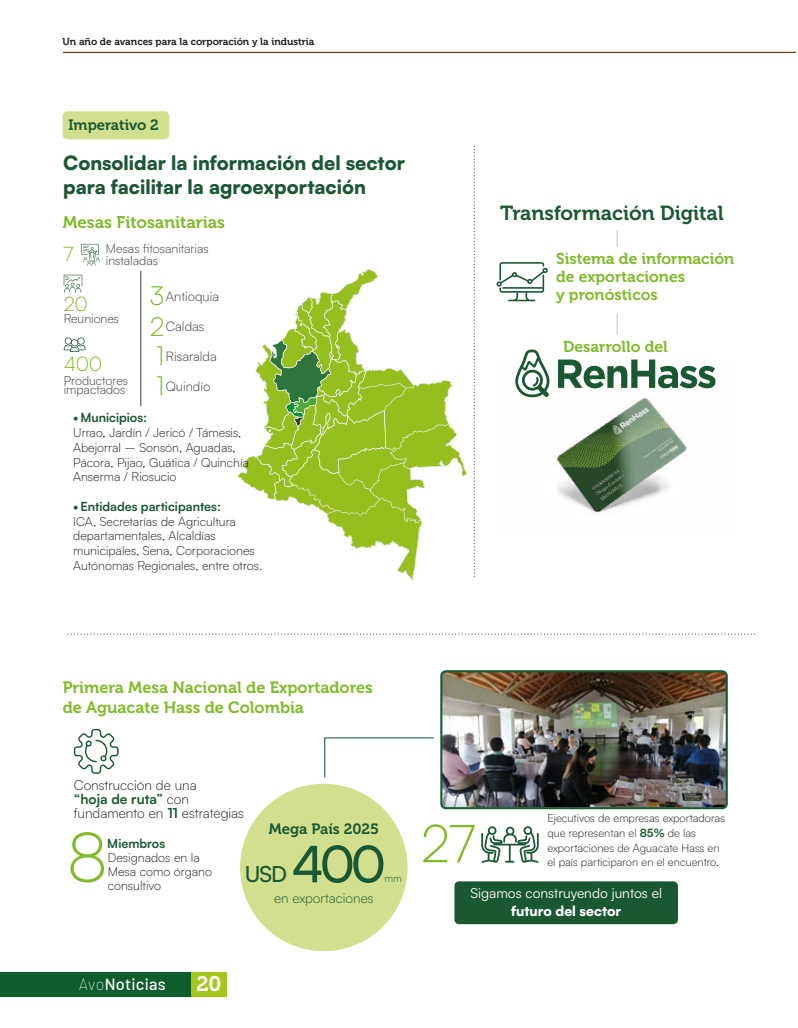
<style>
.page{position:relative;width:798px;height:1028px;background:#fff}
.page>*{position:absolute;margin:0;border:0;box-sizing:border-box;transform-origin:0 0}
.t1{font:300 68.75px "Satoshi";color:#7fba27}
.t2{font:300 52.5px "Satoshi";color:#7fba27}
.t3{font:500 50.5px "Satoshi";color:#1a5733}
.t4{font:300 26.38px/29.6px "Satoshi";color:#7fba27}
.t5{font:500 22.12px "Satoshi";color:#1a5733}
.t6{font:21px "Museo 700";color:#fff}
.t7{font:20.25px "Museo 700";color:#1a5733}
.t8{font:300 20px "Satoshi";color:#7fba27}
.t9{font:900 19.62px/24px "Satoshi";color:#1a5733}
.t10{font:16.88px "Museo 700";color:#7fba27}
.t11{font:16.25px/19.4px "Museo 700";color:#7fba27}
.t12{font:500 16.25px "Barlow";letter-spacing:.02em;color:#fff}
.t13{font:15.62px/17.6px "Museo 700";color:#7fba27}
.t14{font:14.88px "Museo 700";color:#1a5733}
.t15{font:300 13.75px/13.6px "Satoshi";color:#1d1d1b}
.t16{font:13.75px "Satoshi";color:#fff}
.t17{font:900 13.75px "Satoshi";color:#fff}
.t18{font:300 13.62px "Satoshi";color:#1a5733}
.t19{font:300 13.12px "Satoshi";color:#3b3a3a}
.t20{font:300 12.5px/14.8px "Satoshi";color:#1d1d1b}
.t21{font:300 12.5px/9.4px "Satoshi";color:#3b3a3a}
.t22{font:700 12.5px "Satoshi";color:#1a5733}
.t23{font:300 11.25px/14.8px "Satoshi";color:#1d1d1b}
.t24{font:300 10.5px "Satoshi";color:#1a5733}
.t25{font:10px "Museo 700";color:#1d1d1b}
.s1{font-size:26.38px;color:#7fba27}
.s2{font-weight:700;color:#1a5733}
.s3{font-weight:100}
</style>
<div class="page">
<hr style="left:63px;top:52px;width:732px;height:1px;background:#853b1b">
<div style="left:63px;top:111px;width:106px;height:28px;background:#d1df8f;border-radius:5px"></div>
<img style="left:529px;top:378px;width:187px;height:135px">
<svg style="left:558px;top:359px;width:157px;height:29px"></svg>
<svg style="left:515px;top:349px;width:34px;height:48px"></svg>
<svg style="left:74px;top:729px;width:45px;height:44px"></svg>
<svg style="left:237px;top:269px;width:229px;height:312px"></svg>
<div style="left:454px;top:881px;width:223px;height:43px;background:#1a5733;border-radius:5px"></div>
<img style="left:443px;top:673px;width:281px;height:133px">
<div style="left:440px;top:670px;width:287px;height:139px;border:2px solid #1a5733;border-radius:5px"></div>
<div style="left:240px;top:783px;width:167px;height:168px;background:#d1df8f;border-radius:50%"></div>
<svg style="left:324px;top:737px;width:110px;height:41px"></svg>
<svg style="left:64px;top:275px;width:18px;height:18px"></svg>
<hr style="left:140px;top:271px;width:1px;height:135px;background:#3b3a3a">
<svg style="left:496px;top:262px;width:51px;height:39px"></svg>
<svg style="left:616px;top:230px;width:1px;height:17px"></svg>
<svg style="left:616px;top:314px;width:1px;height:20px"></svg>
<svg style="left:64px;top:337px;width:22px;height:15px"></svg>
<svg style="left:473px;top:146px;width:1px;height:431px"></svg>
<svg style="left:81px;top:244px;width:19px;height:22px"></svg>
<svg style="left:68px;top:633px;width:687px;height:1px"></svg>
<svg style="left:481px;top:826px;width:57px;height:36px"></svg>
<div style="left:0;top:972px;width:191px;height:24px;background:#0f5c2c"></div>
<div style="left:191px;top:972px;width:35px;height:24px;background:#a2c61e"></div>
<p class="t25" style="left:62px;top:36px;width:253px">Un año de avances para la corporación y la industria</p>
<p class="t14" style="left:68px;top:117px;width:92px">Imperativo 2</p>
<h3 class="t9" style="left:63px;top:150px;width:343px">Consolidar la información del sector para facilitar la agroexportación</h3>
<h3 class="t10" style="left:63px;top:213px;width:164px">Mesas Fitosanitarias</h3>
<h3 class="t8" style="left:63px;top:241px;width:11px">7</h3>
<p class="t21" style="left:106px;top:243px;width:104px;line-height:11px">Mesas fitosanitarias instaladas</p>
<h3 class="t8" style="left:64px;top:291px;width:26px">20</h3>
<p class="t21" style="left:64px;top:313px;width:57px">Reuniones</p>
<h3 class="t8" style="left:64px;top:350px;width:40px">400</h3>
<p class="t21" style="left:64px;top:375px;width:66px">Productores impactados</p>
<h3 class="t4" style="left:149px;top:280px;width:16px">3</h3>
<p class="t19" style="left:150px;top:318px;width:56px"><span class="s1">2</span>Caldas</p>
<h3 class="t4" style="left:156px;top:340px;width:10px">1<br>1</h3>
<p class="t19" style="left:166px;top:288px;width:55px">Antioquia</p>
<p class="t19" style="left:166px;top:348px;width:52px">Risaralda</p>
<p class="t19" style="left:166px;top:377px;width:46px">Quindío</p>
<p class="t22" style="left:73px;top:408px;width:75px">• Municipios:</p>
<p class="t20" style="left:73px;top:425px;width:177px">Urrao, Jardín / Jericó / Támesis,<br>Abejorral – Sonsón, Aguadas,<br>Pácora, Pijao, Guática / Quinchía<br>Anserma / Riosucio</p>
<p class="t22" style="left:73px;top:497px;width:149px">• Entidades participantes:</p>
<p class="t20" style="left:73px;top:513px;width:190px">ICA, Secretarías de Agricultura departamentales, Alcaldías municipales, Sena, Corporaciones Autónomas Regionales, entre otros.</p>
<h3 class="t7" style="left:500px;top:202px;width:225px">Transformación Digital</h3>
<p class="t13" style="left:556px;top:250px;width:179px">Sistema de información de exportaciones<br>y pronósticos</p>
<p class="t13" style="left:563px;top:338px;width:106px">Desarrollo del</p>
<h3 class="t11" style="left:63px;top:678px;width:311px">Primera Mesa Nacional de Exportadores de Aguacate Hass de Colombia</h3>
<p class="t15" style="left:74px;top:778px;width:172px">Construcción de una<br><span class="s2">“hoja de ruta”</span> con fundamento en <span class="s2">11</span> estrategias</p>
<h1 class="t1" style="left:67px;top:813px;width:43px">8</h1>
<p class="t22" style="left:107px;top:834px;width:59px">Miembros</p>
<p class="t14" style="left:269px;top:821px;width:111px">Mega País 2025</p>
<h3 class="t3" style="left:291px;top:829px;width:96px">400</h3>
<p class="t20" style="left:108px;top:850px;width:106px;line-height:13.6px">Designados en la<br>Mesa como órgano consultivo</p>
<h3 class="t5" style="left:245px;top:859px;width:44px">USD</h3>
<p class="t24" style="left:384px;top:871px;width:19px">mm</p>
<p class="t18" style="left:274px;top:889px;width:101px">en exportaciones</p>
<h2 class="t2" style="left:420px;top:809px;width:56px">27</h2>
<p class="t23" style="left:547px;top:810px;width:179px">Ejecutivos de empresas exportadoras que representan el <span class="s2">85%</span> de las exportaciones de Aguacate Hass en el país participaron en el encuentro.</p>
<p class="t16" style="left:470px;top:883px;width:193px">Sigamos construyendo juntos el</p>
<p class="t17" style="left:511px;top:900px;width:112px">futuro del sector</p>
<h3 class="t12" style="left:79px;top:973px;width:88px"><span class="s3">Avo</span>Noticias</h3>
<h3 class="t6" style="left:196px;top:972px;width:26px">20</h3>
</div>
